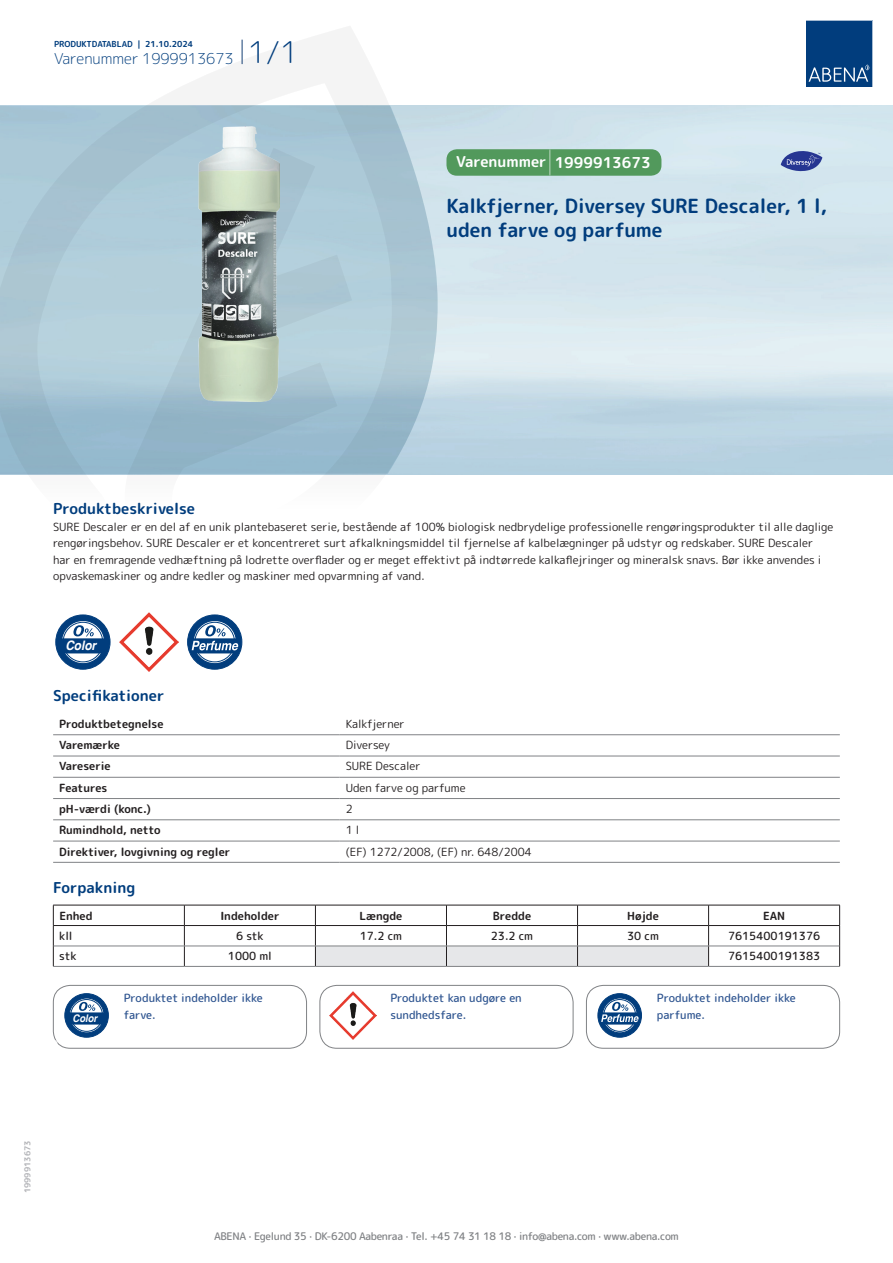
<style>
.page{position:relative;width:893px;height:1263px;background:#fff}
.page>*{position:absolute;margin:0;border:0;box-sizing:border-box;transform-origin:0 0}
.t1{font:700 19.5px/24px "Rounded Mplus 1 c";color:#013d7d}
.t2{font:700 15px "Rounded Mplus 1 c";color:#013d7d}
.t3{font:300 15px "Rounded Mplus 1 c";color:#013d7d}
.t4{font:700 15px "Rounded Mplus 1 c";color:#fff}
.t5{font:italic 700 13.05px "Helvetica";letter-spacing:-.005em;color:#fff;scale:.9 1}
.t6{font:11.25px/16.5px "Rounded Mplus 1 c";color:#231f20}
.t7{font:700 11.25px "Rounded Mplus 1 c";color:#231f20}
.t8{font:500 11.25px/16.5px "Rounded Mplus 1 c";color:#305691}
.t9{font:500 11.25px "Rounded Mplus 1 c";color:#231f20}
.t10{font:500 10.5px "Rounded Mplus 1 c";letter-spacing:-.03em;color:#808285}
.t11{font:italic 700 10.5px "Helvetica";letter-spacing:-.005em;color:#fff;scale:.9 1}
.t12{font:700 10.5px "Rounded Mplus 1 c";color:#fff}
.t13{font:700 8.25px "Rounded Mplus 1 c";color:#013d7d}
.t14{font:700 8.25px "Rounded Mplus 1 c";color:#b2b3b7}
.s1{font-size:30px}
.s2{font-size:25.5px}
</style>
<div class="page">
<svg style="left:0;top:26px;width:439px;height:449px"></svg>
<svg style="left:0;top:106px;width:438px;height:368px;fill:#abc7d4"></svg>
<svg style="left:242px;top:40px;width:1px;height:24px"></svg>
<svg style="left:806px;top:20px;width:67px;height:67px"></svg>
<img style="left:199px;top:127px;width:80px;height:275px">
<div style="left:56px;top:615px;width:54px;height:54px;background:#013d7d;border-radius:50%"></div>
<div style="left:55px;top:615px;width:55px;height:54px;border:1px solid #013d7d;border-radius:50%"></div>
<svg style="left:61px;top:620px;width:44px;height:44px"></svg>
<div style="left:61px;top:620px;width:44px;height:44px;border:1px solid #013d7d;border-radius:50%"></div>
<div style="left:63px;top:622px;width:40px;height:40px;border:1px solid #013d7d;border-radius:50%"></div>
<svg style="left:58px;top:625px;width:49px;height:28px"></svg>
<img style="left:119px;top:613px;width:59px;height:58px">
<div style="left:188px;top:615px;width:54px;height:54px;background:#013d7d;border-radius:50%"></div>
<div style="left:187px;top:615px;width:55px;height:54px;border:1px solid #013d7d;border-radius:50%"></div>
<svg style="left:193px;top:620px;width:44px;height:44px"></svg>
<div style="left:192px;top:620px;width:45px;height:44px;border:1px solid #013d7d;border-radius:50%"></div>
<div style="left:195px;top:622px;width:40px;height:40px;border:1px solid #013d7d;border-radius:50%"></div>
<svg style="left:189px;top:625px;width:49px;height:28px"></svg>
<hr style="left:53px;top:734px;width:287px;height:1px;background:#808285">
<hr style="left:340px;top:734px;width:500px;height:1px;background:#808285">
<hr style="left:53px;top:756px;width:287px;height:1px;background:#808285">
<hr style="left:340px;top:756px;width:500px;height:1px;background:#808285">
<hr style="left:53px;top:777px;width:287px;height:1px;background:#808285">
<hr style="left:340px;top:777px;width:500px;height:1px;background:#808285">
<hr style="left:53px;top:798px;width:287px;height:1px;background:#808285">
<hr style="left:340px;top:798px;width:500px;height:1px;background:#808285">
<hr style="left:53px;top:819px;width:287px;height:1px;background:#808285">
<hr style="left:340px;top:819px;width:500px;height:1px;background:#808285">
<hr style="left:53px;top:841px;width:287px;height:1px;background:#808285">
<hr style="left:340px;top:841px;width:500px;height:1px;background:#808285">
<hr style="left:53px;top:862px;width:287px;height:1px;background:#808285">
<hr style="left:340px;top:862px;width:500px;height:1px;background:#808285">
<hr style="left:53px;top:905px;width:131px;height:1px;background:#231f20">
<hr style="left:184px;top:905px;width:131px;height:1px;background:#231f20">
<hr style="left:709px;top:905px;width:131px;height:1px;background:#231f20">
<hr style="left:53px;top:925px;width:131px;height:1px;background:#231f20">
<hr style="left:184px;top:925px;width:131px;height:1px;background:#231f20">
<hr style="left:709px;top:925px;width:131px;height:1px;background:#231f20">
<svg style="left:53px;top:905px;width:1px;height:61px"></svg>
<svg style="left:184px;top:905px;width:1px;height:61px"></svg>
<svg style="left:315px;top:905px;width:394px;height:61px"></svg>
<svg style="left:839px;top:905px;width:1px;height:61px"></svg>
<hr style="left:54px;top:946px;width:130px;height:1px;background:#808285">
<hr style="left:184px;top:946px;width:131px;height:1px;background:#808285">
<hr style="left:315px;top:946px;width:131px;height:1px;background:#808285">
<hr style="left:446px;top:946px;width:131px;height:1px;background:#808285">
<hr style="left:577px;top:946px;width:132px;height:1px;background:#808285">
<hr style="left:709px;top:946px;width:130px;height:1px;background:#808285">
<hr style="left:53px;top:966px;width:131px;height:1px;background:#808285">
<hr style="left:184px;top:966px;width:131px;height:1px;background:#808285">
<hr style="left:315px;top:966px;width:131px;height:1px;background:#808285">
<hr style="left:446px;top:966px;width:131px;height:1px;background:#808285">
<hr style="left:577px;top:966px;width:132px;height:1px;background:#808285">
<hr style="left:709px;top:966px;width:131px;height:1px;background:#808285">
<div style="left:65px;top:994px;width:43px;height:43px;background:#013d7d;border-radius:50%"></div>
<div style="left:65px;top:993px;width:44px;height:44px;border:1px solid #013d7d;border-radius:50%"></div>
<svg style="left:69px;top:998px;width:35px;height:35px"></svg>
<div style="left:69px;top:997px;width:36px;height:36px;border:1px solid #013d7d;border-radius:50%"></div>
<div style="left:71px;top:999px;width:32px;height:32px;border:1px solid #013d7d;border-radius:50%"></div>
<svg style="left:66px;top:1002px;width:40px;height:22px"></svg>
<div style="left:53px;top:985px;width:254px;height:63px;border:1px solid #808285;border-radius:17px"></div>
<img style="left:330px;top:992px;width:47px;height:47px">
<div style="left:320px;top:985px;width:253px;height:63px;border:1px solid #808285;border-radius:17px"></div>
<div style="left:598px;top:994px;width:43px;height:43px;background:#013d7d;border-radius:50%"></div>
<div style="left:598px;top:993px;width:44px;height:44px;border:1px solid #013d7d;border-radius:50%"></div>
<svg style="left:602px;top:998px;width:35px;height:35px"></svg>
<div style="left:602px;top:997px;width:36px;height:36px;border:1px solid #013d7d;border-radius:50%"></div>
<div style="left:604px;top:999px;width:32px;height:32px;border:1px solid #013d7d;border-radius:50%"></div>
<svg style="left:599px;top:1002px;width:40px;height:22px"></svg>
<div style="left:586px;top:985px;width:254px;height:63px;border:1px solid #808285;border-radius:17px"></div>
<div style="left:446px;top:149px;width:215px;height:27px;background:#52995c;border-radius:10px"></div>
<svg style="left:781px;top:151px;width:41px;height:20px"></svg>
<p class="t13" style="left:54px;top:38px;width:141px">PRODUKTDATABLAD | 21.10.2024</p>
<h2 class="t3" style="left:54px;top:48px;width:246px">Varenummer 1999913673 <span class="s1">1/1</span></h2>
<h2 class="t4" style="left:456px;top:152px;width:196px">Varenummer <span class="s2">|</span> 1999913673</h2>
<h1 class="t1" style="left:446px;top:194px;width:382px">Kalkfjerner, Diversey SURE Descaler, 1 l, uden farve og parfume</h1>
<h2 class="t2" style="left:53px;top:498px;width:143px">Produktbeskrivelse</h2>
<p class="t6" style="left:53px;top:518px;width:782px">SURE Descaler er en del af en unik plantebaseret serie, bestående af 100% biologisk nedbrydelige professionelle rengøringsprodukter til alle daglige rengøringsbehov. SURE Descaler er et koncentreret surt afkalkningsmiddel til fjernelse af kalbelægninger på udstyr og redskaber. SURE Descaler har en fremragende vedhæftning på lodrette overflader og er meget effektivt på indtørrede kalkaflejringer og mineralsk snavs. Bør ikke anvendes i opvaskemaskiner og andre kedler og maskiner med opvarmning af vand.</p>
<p class="t5" style="left:65px;top:635px;width:36px">Color</p>
<h2 class="t2" style="left:53px;top:685px;width:113px">Specifikationer</h2>
<p class="t7" style="left:59px;top:716px;width:106px">Produktbetegnelse</p>
<p class="t6" style="left:346px;top:715px;width:60px">Kalkfjerner</p>
<p class="t7" style="left:59px;top:737px;width:62px">Varemærke</p>
<p class="t6" style="left:346px;top:737px;width:46px">Diversey</p>
<p class="t7" style="left:59px;top:758px;width:53px">Vareserie</p>
<p class="t6" style="left:346px;top:758px;width:76px">SURE Descaler</p>
<p class="t7" style="left:59px;top:780px;width:50px">Features</p>
<p class="t6" style="left:346px;top:779px;width:121px">Uden farve og parfume</p>
<p class="t7" style="left:59px;top:801px;width:93px">pH-værdi (konc.)</p>
<p class="t6" style="left:346px;top:801px;width:8px">2</p>
<p class="t7" style="left:59px;top:822px;width:103px">Rumindhold, netto</p>
<p class="t6" style="left:346px;top:822px;width:15px">1 l</p>
<p class="t7" style="left:59px;top:843px;width:173px">Direktiver, lovgivning og regler</p>
<p class="t6" style="left:346px;top:843px;width:188px">(EF) 1272/2008, (EF) nr. 648/2004</p>
<h2 class="t2" style="left:53px;top:876px;width:84px">Forpakning</h2>
<p class="t7" style="left:59px;top:907px;width:35px">Enhed</p>
<p class="t7" style="left:220px;top:907px;width:61px">Indeholder</p>
<p class="t7" style="left:359px;top:907px;width:44px">Længde</p>
<p class="t7" style="left:493px;top:907px;width:40px">Bredde</p>
<p class="t7" style="left:627px;top:907px;width:33px">Højde</p>
<p class="t7" style="left:763px;top:907px;width:24px">EAN</p>
<p class="t9" style="left:59px;top:928px;width:15px">kll</p>
<p class="t9" style="left:236px;top:928px;width:29px">6 stk</p>
<p class="t9" style="left:360px;top:928px;width:44px">17.2 cm</p>
<p class="t9" style="left:491px;top:928px;width:44px">23.2 cm</p>
<p class="t9" style="left:627px;top:928px;width:33px">30 cm</p>
<p class="t9" style="left:728px;top:928px;width:94px">7615400191376</p>
<p class="t9" style="left:59px;top:948px;width:19px">stk</p>
<p class="t9" style="left:228px;top:948px;width:45px">1000 ml</p>
<p class="t9" style="left:728px;top:948px;width:94px">7615400191383</p>
<p class="t8" style="left:124px;top:990px;width:140px">Produktet indeholder ikke</p>
<p class="t11" style="left:73px;top:1010px;width:29px">Color</p>
<p class="t8" style="left:124px;top:1006px;width:33px">farve.</p>
<p class="t8" style="left:390px;top:990px;width:133px">Produktet kan udgøre en sundhedsfare.</p>
<p class="t8" style="left:657px;top:990px;width:140px">Produktet indeholder ikke parfume.</p>
<p class="t12" style="left:53px;top:1037px;width:7px">*</p>
<p class="t14" style="left:22px;top:1193px;width:54px;rotate:-90deg">1999913673</p>
<p class="t10" style="left:214px;top:1229px;width:466px">ABENA · Egelund 35 · DK-6200 Aabenraa · Tel. +45 74 31 18 18 · info@abena.com · www.abena.com</p>
</div>
